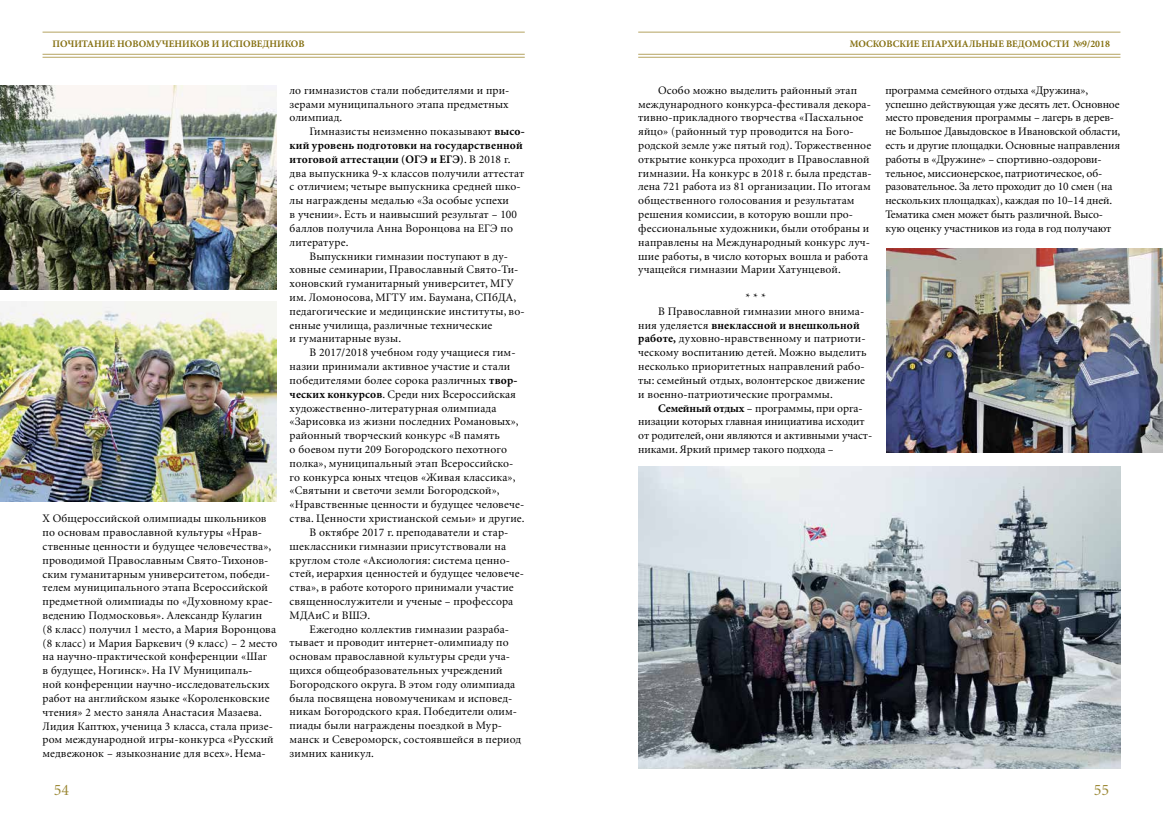
<style>
.page{position:relative;width:1163px;height:823px;background:#fff}
.page>*{position:absolute;margin:0;border:0;box-sizing:border-box;transform-origin:0 0}
.t1{font:16px "Minion Cyr";color:#9d8a38}
.t2{font:11.5px/13.8px "Minion Cyr";letter-spacing:.01em;color:#000}
.t3{font:11.5px/13.8px "Minion Cyr";letter-spacing:-.01em;color:#000}
.t4{font:700 11.5px "Minion Cyr";letter-spacing:.01em;color:#000}
.t5{font:700 10px "Minion Cyr";color:#857011}
.s1{font-weight:700}
.s2{font-weight:400}
</style>
<div class="page">
<hr style="left:43px;top:54px;width:481px;height:1px;background:#b5a461">
<hr style="left:638px;top:54px;width:482px;height:1px;background:#b5a461">
<hr style="left:43px;top:32px;width:481px;height:1px;background:#b5a461">
<hr style="left:638px;top:32px;width:482px;height:1px;background:#b5a461">
<hr style="left:43px;top:57px;width:481px;height:1px;background:#b5a461">
<hr style="left:638px;top:57px;width:482px;height:1px;background:#b5a461">
<img style="left:0;top:85px;width:276px;height:204px">
<img style="left:0;top:301px;width:276px;height:200px">
<img style="left:638px;top:466px;width:482px;height:301px">
<img style="left:886px;top:248px;width:276px;height:204px">
<p class="t5" style="left:53px;top:38px;width:253px">ПОЧИТАНИЕ НОВОМУЧЕНИКОВ И ИСПОВЕДНИКОВ</p>
<p class="t5" style="left:849px;top:37px;width:262px">МОСКОВСКИЕ ЕПАРХИАЛЬНЫЕ ВЕДОМОСТИ №9/2018</p>
<p class="t2" style="left:43px;top:511px;width:236px">X Общероссийской олимпиады школьников по основам православной культуры «Нрав&shy;ственные ценности и будущее человечества», проводимой Православным Свято-Тихонов&shy;ским гуманитарным университетом, победи&shy;телем муниципального этапа Всероссийской предметной олимпиады по «Духовному крае&shy;ведению Подмосковья». Александр Кулагин<br>(8 класс) получил 1 место, а Мария Воронцова (8 класс) и Мария Баркевич (9 класс) – 2 место на научно-практической конференции «Шаг<br>в будущее, Ногинск». На IV Муниципаль-<br>ной конференции научно-исследовательских работ на английском языке «Короленковские чтения» 2 место заняла Анастасия Мазаева.<br>Лидия Каптюх, ученица 3 класса, стала призе&shy;ром международной игры-конкурса «Русский медвежонок – языкознание для всех». Нема-</p>
<p class="t2" style="left:289px;top:83px;width:221px;text-align:justify">ло гимназистов стали победителями и при&shy;зерами муниципального этапа предметных олимпиад.</p>
<p class="t2" style="left:289px;top:124px;width:236px;text-indent:20px">Гимназисты неизменно показывают <span class="s1">высо&shy;кий уровень подготовки на государственной итоговой аттестации (ОГЭ и ЕГЭ)</span>. В 2018 г. два выпускника 9-х классов получили аттестат с отличием; четыре выпускника средней шко&shy;лы награждены медалью «За особые успехи<br>в учении». Есть и наивысший результат – 100 баллов получила Анна Воронцова на ЕГЭ по литературе.</p>
<p class="t2" style="left:289px;top:249px;width:236px;text-indent:20px">Выпускники гимназии поступают в ду&shy;ховные семинарии, Православный Свято-Ти&shy;хоновский гуманитарный университет, МГУ им. Ломоносова, МГТУ им. Баумана, СПбДА, педагогические и медицинские институты, во&shy;енные училища, различные технические<br>и гуманитарные вузы.</p>
<p class="t2" style="left:309px;top:345px;width:207px">В 2017/2018 учебном году учащиеся гим-</p>
<p class="t2" style="left:289px;top:359px;width:222px">назии принимали активное участие и стали</p>
<p class="t2" style="left:289px;top:373px;width:229px">победителями более сорока различных <span class="s1">твор-</span></p>
<p class="t2" style="left:289px;top:387px;width:228px"><span class="s1">ческих конкурсов</span>. Среди них Всероссийская</p>
<p class="t2" style="left:289px;top:400px;width:208px">художественно-литературная олимпиада</p>
<p class="t2" style="left:289px;top:414px;width:230px">«Зарисовка из жизни последних Романовых»,</p>
<p class="t2" style="left:289px;top:428px;width:212px">районный творческий конкурс «В память</p>
<p class="t2" style="left:289px;top:442px;width:219px">о боевом пути 209 Богородского пехотного</p>
<p class="t2" style="left:289px;top:456px;width:225px">полка», муниципальный этап Всероссийско-</p>
<p class="t2" style="left:289px;top:469px;width:227px">го конкурса юных чтецов «Живая классика»,</p>
<p class="t2" style="left:289px;top:483px;width:211px">«Святыни и светочи земли Богородской»,</p>
<p class="t2" style="left:289px;top:497px;width:236px">«Нравственные ценности и будущее человече-</p>
<p class="t2" style="left:289px;top:511px;width:236px">ства. Ценности христианской семьи» и другие.</p>
<p class="t2" style="left:309px;top:525px;width:200px">В октябре 2017 г. преподаватели и стар-</p>
<p class="t2" style="left:289px;top:538px;width:218px">шеклассники гимназии присутствовали на</p>
<p class="t2" style="left:289px;top:552px;width:222px">круглом столе «Аксиология: система ценно-</p>
<p class="t2" style="left:289px;top:566px;width:236px">стей, иерархия ценностей и будущее человече-</p>
<p class="t2" style="left:289px;top:580px;width:225px">ства», в работе которого принимали участие</p>
<p class="t2" style="left:289px;top:594px;width:225px">священнослужители и ученые – профессора</p>
<p class="t2" style="left:289px;top:607px;width:82px">МДАиС и ВШЭ.</p>
<p class="t2" style="left:309px;top:621px;width:201px">Ежегодно коллектив гимназии разраба-</p>
<p class="t2" style="left:289px;top:635px;width:220px">тывает и проводит интернет-олимпиаду по</p>
<p class="t2" style="left:289px;top:649px;width:222px">основам православной культуры среди уча-</p>
<p class="t2" style="left:289px;top:663px;width:214px">щихся общеобразовательных учреждений</p>
<p class="t2" style="left:289px;top:676px;width:227px">Богородского округа. В этом году олимпиада</p>
<p class="t2" style="left:289px;top:690px;width:224px">была посвящена новомученикам и исповед-</p>
<p class="t2" style="left:289px;top:704px;width:229px">никам Богородского края. Победители олим-</p>
<p class="t2" style="left:289px;top:718px;width:214px">пиады были награждены поездкой в Мур-</p>
<p class="t2" style="left:289px;top:732px;width:233px">манск и Североморск, состоявшейся в период</p>
<p class="t2" style="left:289px;top:745px;width:86px">зимних каникул.</p>
<p class="t2" style="left:638px;top:83px;width:235px;text-indent:20px">Особо можно выделить районный этап международного конкурса-фестиваля декора&shy;тивно-прикладного творчества «Пасхальное яйцо» (районный тур проводится на Бого&shy;родской земле уже пятый год). Торжественное открытие конкурса проходит в Православной гимназии. На конкурс в 2018 г. была представ&shy;лена 721 работа из 81 организации. По итогам общественного голосования и результатам решения комиссии, в которую вошли про&shy;фессиональные художники, были отобраны и направлены на Международный конкурс луч&shy;шие работы, в число которых вошла и работа учащейся гимназии Марии Хатунцевой.</p>
<p class="t2" style="left:745px;top:290px;width:22px">* * *</p>
<p class="t2" style="left:658px;top:304px;width:208px">В Православной гимназии много внима-</p>
<p class="t4" style="left:638px;top:318px;width:223px"><span class="s2">ния уделяется</span> внеклассной и внешкольной</p>
<p class="t2" style="left:638px;top:331px;width:229px"><span class="s1">работе,</span> духовно-нравственному и патриоти-</p>
<p class="t2" style="left:638px;top:345px;width:230px">ческому воспитанию детей. Можно выделить</p>
<p class="t2" style="left:638px;top:359px;width:228px">несколько приоритетных направлений рабо-</p>
<p class="t2" style="left:638px;top:373px;width:228px">ты: семейный отдых, волонтерское движение</p>
<p class="t2" style="left:638px;top:387px;width:196px">и военно-патриотические программы.</p>
<p class="t3" style="left:658px;top:400px;width:206px"><span class="s1">Семейный отдых</span> – программы, при орга-</p>
<p class="t3" style="left:638px;top:414px;width:228px">низации которых главная инициатива исходит</p>
<p class="t3" style="left:638px;top:428px;width:235px">от родителей, они являются и активными участ-</p>
<p class="t3" style="left:638px;top:442px;width:197px">никами. Яркий пример такого подхода –</p>
<p class="t3" style="left:885px;top:83px;width:236px">программа семейного отдыха «Дружина», успешно действующая уже десять лет. Основное место проведения программы – лагерь в дерев&shy;не Большое Давыдовское в Ивановской области, есть и другие площадки. Основные направления работы в «Дружине» – спортивно-оздорови&shy;тельное, миссионерское, патриотическое, об&shy;разовательное. За лето проходит до 10 смен (на нескольких площадках), каждая по 10–14 дней.<br>Тематика смен может быть различной. Высо&shy;кую оценку участников из года в год получают</p>
<h1 class="t1" style="left:54px;top:780px;width:17px">54</h1>
<h1 class="t1" style="left:1093px;top:780px;width:17px">55</h1>
</div>
